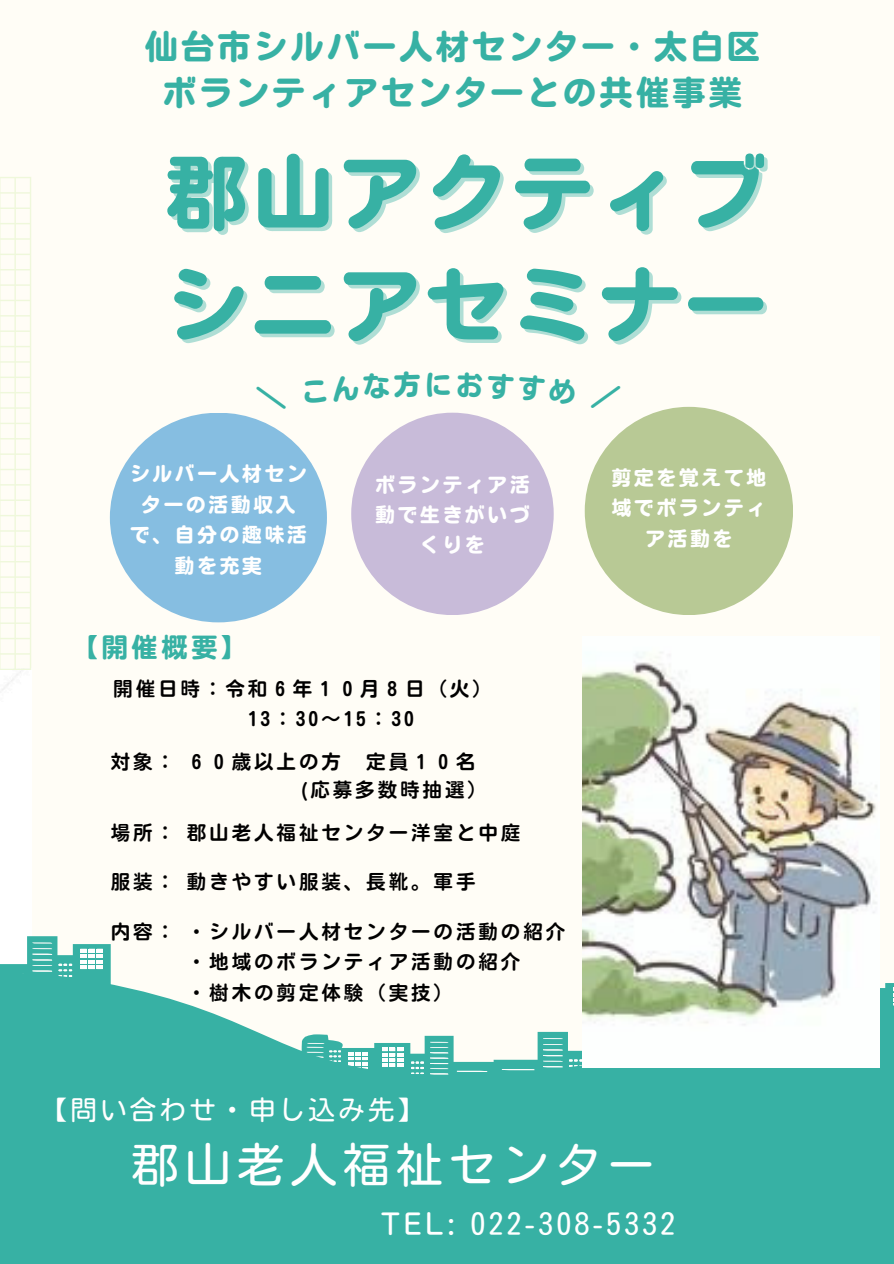
<style>
.page{position:relative;width:894px;height:1264px;background:#fff}
.page>*{position:absolute;margin:0;border:0;box-sizing:border-box;transform-origin:0 0}
.t1{font:81px/112.5px "Motoya Maru Std W6";letter-spacing:.07em;color:#37b1a4}
.t2{font:48px "Motoya Maru Std W3";letter-spacing:.1em;color:#fff}
.t3{font:33px/46.2px "Motoya Maru Std W6";letter-spacing:.1em;color:#37b1a4;text-align:center}
.t4{font:30px "Motoya Maru Std W3";letter-spacing:.1em;color:#fff}
.t5{font:27px "Motoya Maru Std W3";letter-spacing:.1em;color:#fff}
.t6{font:27px "Motoya Maru Std W6";color:#37b1a4}
.t7{font:25.95px "Motoya Maru Std W6";color:#37b1a4}
.t8{font:19.5px/30.3px "Motoya Maru Std W5";letter-spacing:.15em;color:#000}
.t9{font:19.5px/30.3px "Motoya Maru Std W6";letter-spacing:.15em;color:#fff;text-align:center}
.s1{color:rgb(55 177 164/.4)}
</style>
<div class="page">
<div style="left:0;top:0;width:893px;height:1263px;background:#fffdf6"></div>
<svg style="left:0;top:177px;width:31px;height:493px"></svg>
<svg style="left:27px;top:936px;width:83px;height:27px"></svg>
<svg style="left:0;top:963px;width:893px;height:37px"></svg>
<svg style="left:0;top:1000px;width:893px;height:263px;background:#47b7aa"></svg>
<div style="left:110px;top:412px;width:217px;height:210px;background:#86bee1;border-radius:50%"></div>
<div style="left:351px;top:412px;width:202px;height:203px;background:#c8bbd9;border-radius:50%"></div>
<div style="left:584px;top:407px;width:208px;height:208px;background:#b8c995;border-radius:50%"></div>
<img style="left:582px;top:652px;width:297px;height:415px">
<h3 class="t3" style="left:145px;top:23px;width:616px">仙台市シルバー人材センター・太白区ボランティアセンターとの共催事業</h3>
<h2 class="t1" style="left:166px;top:136px;width:602px">郡<span class="s1">山</span>アクティブシニアセミナー</h2>
<p class="t9" style="left:130px;top:459px;width:178px">シルバー人材センターの活動収入で、自分の趣味活動を充実</p>
<p class="t7" style="left:72px;top:633px;width:177px">【開催概要】</p>
<p class="t6" style="left:424px;top:371px;width:28px">に</p>
<h4 class="t9" style="left:375px;top:469px;width:156px">ボランティア活動で生きがいづくりを</h4>
<p class="t8" style="left:113px;top:673px;width:380px">開催日時：令和６年１０月８日（火）</p>
<p class="t8" style="left:248px;top:703px;width:167px">13：30～15：30</p>
<h4 class="t8" style="left:111px;top:746px;width:230px">対象：６０歳以上の方</h4>
<h4 class="t8" style="left:366px;top:746px;width:111px">定員１０名</h4>
<p class="t8" style="left:301px;top:774px;width:187px">(応募多数時抽選）</p>
<p class="t8" style="left:111px;top:817px;width:411px">場所：郡山老人福祉センター洋室と中庭</p>
<p class="t8" style="left:111px;top:866px;width:365px">服装：動きやすい服装、長靴。軍手</p>
<p class="t8" style="left:187px;top:916px;width:380px;text-indent:-76px">内容：・シルバー人材センターの活動の紹介・地域のボランティア活動の紹介<br>・樹木の剪定体験（実技）</p>
<p class="t9" style="left:611px;top:462px;width:156px">剪定を覚えて地域でボランティア活動を</p>
<h1 class="t5" style="left:40px;top:1096px;width:386px">【問い合わせ・申し込み先】</h1>
<h1 class="t2" style="left:131px;top:1141px;width:525px">郡山老人福祉センター</h1>
<h1 class="t4" style="left:380px;top:1208px;width:296px">TEL: 022-308-5332</h1>
</div>
